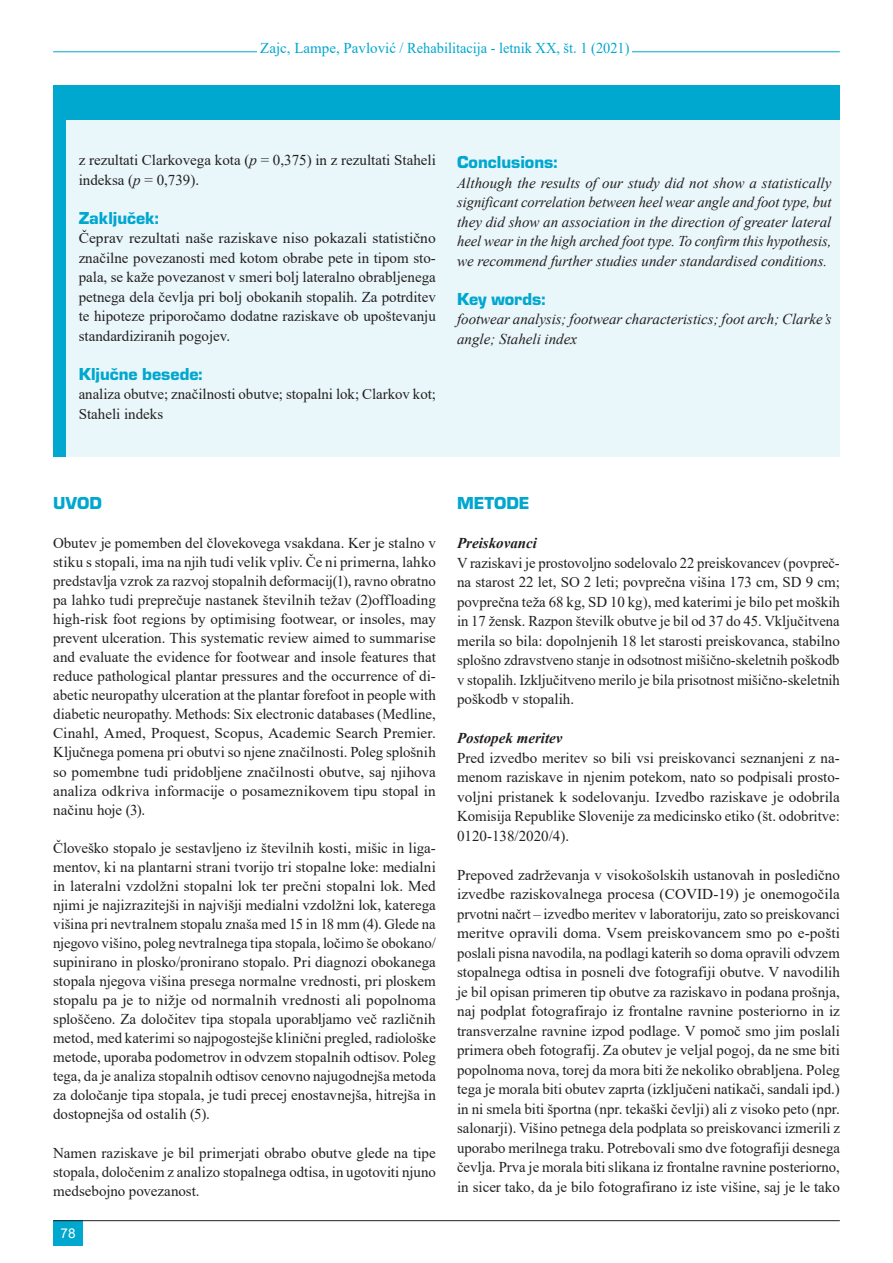
<style>
.page{position:relative;width:893px;height:1263px;background:#fff}
.page>*{position:absolute;margin:0;border:0;box-sizing:border-box;transform-origin:0 0}
.t1{font:18px "Eurostile TEE Blac";color:#00a7cf}
.t2{font:15px/19.5px "Times New Roman";color:#231f20;text-align:justify}
.t3{font:italic 15px/19.5px "Times New Roman";color:#231f20;text-align:justify}
.t4{font:15px "Times New Roman";color:#00a7cf}
.t5{font:italic 700 15px "Times New Roman";color:#231f20}
.t6{font:13.5px "Arial";color:#fff}
.s1{font-style:italic}
</style>
<div class="page">
<div style="left:53px;top:85px;width:787px;height:372px;background:#00a7cf"></div>
<div style="left:66px;top:121px;width:391px;height:336px;background:#e9f6fa"></div>
<div style="left:457px;top:121px;width:383px;height:336px;background:#e9f6fa"></div>
<hr style="left:53px;top:52px;width:787px;height:1px;background:#00a7cf">
<div style="left:258px;top:36px;width:374px;height:24px;background:#fff"></div>
<div style="left:53px;top:1220px;width:30px;height:26px;background:#00a7cf"></div>
<hr style="left:53px;top:1220px;width:787px;height:1px;background:#231f20">
<p class="t4" style="left:260px;top:37px;width:371px">Zajc, Lampe, Pavlović / Rehabilitacija - letnik XX, št. 1 (2021)</p>
<p class="t2" style="left:79px;top:150px;width:359px">z rezultati Clarkovega kota (<span class="s1">p</span> = 0,375) in z rezultati Staheli indeksa (<span class="s1">p</span> = 0,739).</p>
<p class="t1" style="left:79px;top:208px;width:82px">Zaključek:</p>
<p class="t2" style="left:79px;top:228px;width:359px">Čeprav rezultati naše raziskave niso pokazali statistično značilne povezanosti med kotom obrabe pete in tipom sto&shy;pala, se kaže povezanost v smeri bolj lateralno obrabljenega petnega dela čevlja pri bolj obokanih stopalih. Za potrditev te hipoteze priporočamo dodatne raziskave ob upoštevanju standardiziranih pogojev.</p>
<p class="t1" style="left:79px;top:364px;width:125px">Ključne besede:</p>
<p class="t2" style="left:79px;top:384px;width:359px">analiza obutve; značilnosti obutve; stopalni lok; Clarkov kot;<br>Staheli indeks</p>
<p class="t1" style="left:457px;top:152px;width:102px">Conclusions:</p>
<p class="t3" style="left:457px;top:172px;width:376px">Although the results of our study did not show a statistically significant correlation between heel wear angle and foot type, but they did show an association in the direction of greater lateral heel wear in the high arched foot type. To confirm this hypothesis, we recommend further studies under standardised conditions.</p>
<p class="t1" style="left:457px;top:289px;width:90px">Key words:</p>
<p class="t3" style="left:457px;top:309px;width:376px">footwear analysis; footwear characteristics; foot arch; Clarke’s angle; Staheli index</p>
<p class="t1" style="left:53px;top:493px;width:50px">UVOD</p>
<p class="t2" style="left:53px;top:533px;width:384px;line-height:19px">Obutev je pomemben del človekovega vsakdana. Ker je stalno v stiku s stopali, ima na njih tudi velik vpliv. Če ni primerna, lahko predstavlja vzrok za razvoj stopalnih deformacij(1), ravno obratno pa lahko tudi preprečuje nastanek številnih težav (2)offloading high-risk foot regions by optimising footwear, or insoles, may prevent ulceration. This systematic review aimed to summarise and evaluate the evidence for footwear and insole features that reduce pathological plantar pressures and the occurrence of di&shy;abetic neuropathy ulceration at the plantar forefoot in people with diabetic neuropathy. Methods: Six electronic databases (Medline, Cinahl, Amed, Proquest, Scopus, Academic Search Premier.<br>Ključnega pomena pri obutvi so njene značilnosti. Poleg splošnih so pomembne tudi pridobljene značilnosti obutve, saj njihova analiza odkriva informacije o posameznikovem tipu stopal in načinu hoje (3).</p>
<p class="t2" style="left:53px;top:838px;width:384px;line-height:19px">Človeško stopalo je sestavljeno iz številnih kosti, mišic in liga&shy;mentov, ki na plantarni strani tvorijo tri stopalne loke: medialni in lateralni vzdolžni stopalni lok ter prečni stopalni lok. Med njimi je najizrazitejši in najvišji medialni vzdolžni lok, katerega višina pri nevtralnem stopalu znaša med 15 in 18 mm (4). Glede na njegovo višino, poleg nevtralnega tipa stopala, ločimo še obokano/ supinirano in plosko/pronirano stopalo. Pri diagnozi obokanega stopala njegova višina presega normalne vrednosti, pri ploskem stopalu pa je to nižje od normalnih vrednosti ali popolnoma sploščeno. Za določitev tipa stopala uporabljamo več različnih metod, med katerimi so najpogostejše klinični pregled, radiološke metode, uporaba podometrov in odvzem stopalnih odtisov. Poleg tega, da je analiza stopalnih odtisov cenovno najugodnejša metoda za določanje tipa stopala, je tudi precej enostavnejša, hitrejša in dostopnejša od ostalih (5).</p>
<p class="t2" style="left:53px;top:1142px;width:384px;line-height:19px">Namen raziskave je bil primerjati obrabo obutve glede na tipe stopala, določenim z analizo stopalnega odtisa, in ugotoviti njuno medsebojno povezanost.</p>
<p class="t6" style="left:61px;top:1224px;width:17px">78</p>
<p class="t1" style="left:457px;top:493px;width:74px">METODE</p>
<p class="t5" style="left:457px;top:533px;width:81px">Preiskovanci</p>
<p class="t2" style="left:457px;top:553px;width:384px">V raziskavi je prostovoljno sodelovalo 22 preiskovancev (povpreč&shy;na starost 22 let, SO 2 leti; povprečna višina 173 cm, SD 9 cm; povprečna teža 68 kg, SD 10 kg), med katerimi je bilo pet moških in 17 žensk. Razpon številk obutve je bil od 37 do 45. Vključitvena merila so bila: dopolnjenih 18 let starosti preiskovanca, stabilno splošno zdravstveno stanje in odsotnost mišično-skeletnih poškodb v stopalih. Izključitveno merilo je bila prisotnost mišično-skeletnih poškodb v stopalih.</p>
<p class="t5" style="left:457px;top:728px;width:107px">Postopek meritev</p>
<p class="t2" style="left:457px;top:748px;width:384px">Pred izvedbo meritev so bili vsi preiskovanci seznanjeni z na&shy;menom raziskave in njenim potekom, nato so podpisali prosto&shy;voljni pristanek k sodelovanju. Izvedbo raziskave je odobrila Komisija Republike Slovenije za medicinsko etiko (št. odobritve:<br>0120-138/2020/4).</p>
<p class="t2" style="left:457px;top:865px;width:384px">Prepoved zadrževanja v visokošolskih ustanovah in posledično izvedbe raziskovalnega procesa (COVID-19) je onemogočila prvotni načrt – izvedbo meritev v laboratoriju, zato so preiskovanci meritve opravili doma. Vsem preiskovancem smo po e-pošti poslali pisna navodila, na podlagi katerih so doma opravili odvzem stopalnega odtisa in posneli dve fotografiji obutve. V navodilih je bil opisan primeren tip obutve za raziskavo in podana prošnja, naj podplat fotografirajo iz frontalne ravnine posteriorno in iz transverzalne ravnine izpod podlage. V pomoč smo jim poslali primera obeh fotografij. Za obutev je veljal pogoj, da ne sme biti popolnoma nova, torej da mora biti že nekoliko obrabljena. Poleg tega je morala biti obutev zaprta (izključeni natikači, sandali ipd.) in ni smela biti športna (npr. tekaški čevlji) ali z visoko peto (npr. salonarji). Višino petnega dela podplata so preiskovanci izmerili z uporabo merilnega traku. Potrebovali smo dve fotografiji desnega čevlja. Prva je morala biti slikana iz frontalne ravnine posteriorno, in sicer tako, da je bilo fotografirano iz iste višine, saj je le tako</p>
</div>
